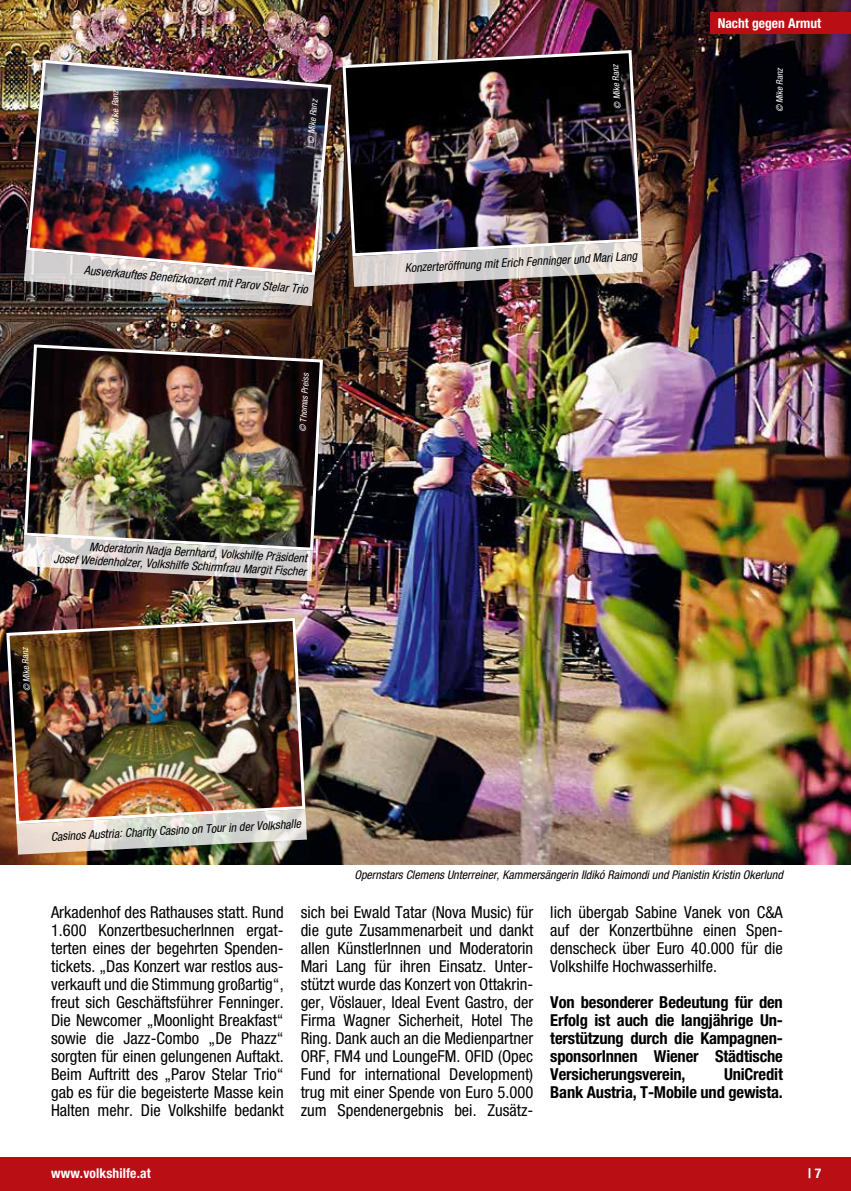
<style>
.page{position:relative;width:851px;height:1191px;background:#fff}
.page>*{position:absolute;margin:0;border:0;box-sizing:border-box;transform-origin:0 0}
.t1{font:condensed 16.5px/18px "Helvetica Neue";color:#000;text-align:justify}
.t2{font:700 condensed 16.5px/18px "Helvetica Neue";letter-spacing:-.01em;color:#000;text-align:justify}
.t3{font:700 condensed 13.5px "Helvetica Neue";letter-spacing:.005em;color:#fff}
.t4{font:italic condensed 12px/13.5px "Helvetica Neue";color:#000;text-align:right}
.t5{font:italic condensed 9px "Helvetica Neue";color:#fff}
</style>
<div class="page">
<div style="left:0;top:1157px;width:850px;height:34px;background:#b90e13"></div>
<img style="left:0;top:0;width:850px;height:864px">
<div style="left:710px;top:13px;width:140px;height:21px;background:#b90e13"></div>
<svg style="left:22px;top:552px;width:292px;height:29px;background:#b8aeac"></svg>
<img style="left:22px;top:343px;width:302px;height:209px">
<img style="left:15px;top:825px;width:292px;height:29px">
<img style="left:5px;top:616px;width:302px;height:209px">
<img style="left:351px;top:258px;width:292px;height:29px">
<img style="left:341px;top:48px;width:302px;height:210px">
<img style="left:24px;top:230px;width:292px;height:76px">
<img style="left:25px;top:58px;width:308px;height:219px">
<p class="t5" style="left:110px;top:134px;width:46px;rotate:-90deg">© Mike Ranz</p>
<p class="t5" style="left:305px;top:143px;width:46px;rotate:-85deg">© Mike Ranz</p>
<p class="t4" style="left:85px;top:263px;width:226px;rotate:5deg">Ausverkauftes Benefi zkonzert mit Parov Stelar Trio</p>
<p class="t5" style="left:297px;top:431px;width:60px;rotate:-87deg">© Thomas Preiss</p>
<p class="t4" style="left:55px;top:538px;width:254px;rotate:3deg">Moderatorin Nadja Bernhard, Volkshilfe Präsident<br>Josef Weidenholzer, Volkshilfe Schirmfrau Margit Fischer</p>
<p class="t5" style="left:22px;top:691px;width:46px;rotate:-93deg">© Mike Ranz</p>
<p class="t5" style="left:612px;top:109px;width:46px;rotate:-93deg">© Mike Ranz</p>
<p class="t4" style="left:404px;top:261px;width:234px;rotate:-3deg">Konzerteröffnung mit Erich Fenninger und Mari Lang</p>
<p class="t3" style="left:717px;top:15px;width:105px">Nacht gegen Armut</p>
<p class="t5" style="left:774px;top:112px;width:46px;rotate:-90deg">© Mike Ranz</p>
<p class="t4" style="left:50px;top:830px;width:252px;rotate:-3deg">Casinos Austria: Charity Casino on Tour in der Volkshalle</p>
<p class="t4" style="left:354px;top:868px;width:430px">Opernstars Clemens Unterreiner, Kammersängerin Ildikó Raimondi und Pianistin Kristin Okerlund</p>
<p class="t1" style="left:51px;top:903px;width:234px">Arkadenhof des Rathauses statt. Rund 1.600 KonzertbesucherInnen ergat&shy;terten eines der begehrten Spenden&shy;tickets. „Das Konzert war restlos aus&shy;verkauft und die Stimmung großartig“, freut sich Geschäftsführer Fenninger.<br>Die Newcomer „Moonlight Breakfast“ sowie die Jazz-Combo „De Phazz“ sorgten für einen gelungenen Auftakt.<br>Beim Auftritt des „Parov Stelar Trio“ gab es für die begeisterte Masse kein Halten mehr. Die Volkshilfe bedankt</p>
<p class="t1" style="left:300px;top:903px;width:234px">sich bei Ewald Tatar (Nova Music) für die gute Zusammenarbeit und dankt allen KünstlerInnen und Moderatorin Mari Lang für ihren Einsatz. Unter&shy;stützt wurde das Konzert von Ottakrin&shy;ger, Vöslauer, Ideal Event Gastro, der Firma Wagner Sicherheit, Hotel The Ring. Dank auch an die Medienpartner ORF, FM4 und LoungeFM. OFID (Opec Fund for international Development) trug mit einer Spende von Euro 5.000 zum Spendenergebnis bei. Zusätz-</p>
<p class="t1" style="left:550px;top:903px;width:234px">lich übergab Sabine Vanek von C&amp;A auf der Konzertbühne einen Spen&shy;denscheck über Euro 40.000 für die Volkshilfe Hochwasserhilfe.</p>
<p class="t2" style="left:550px;top:993px;width:234px">Von besonderer Bedeutung für den Erfolg ist auch die langjährige Un&shy;terstützung durch die Kampagnen&shy;sponsorInnen Wiener Städtische Versicherungsverein,</p>
<p class="t2" style="left:550px;top:1065px;width:234px;text-align:right">UniCredit<br>Bank Austria, T-Mobile und gewista.</p>
<p class="t3" style="left:51px;top:1165px;width:101px">www.volkshilfe.at</p>
<p class="t3" style="left:808px;top:1165px;width:14px">| 7</p>
</div>
